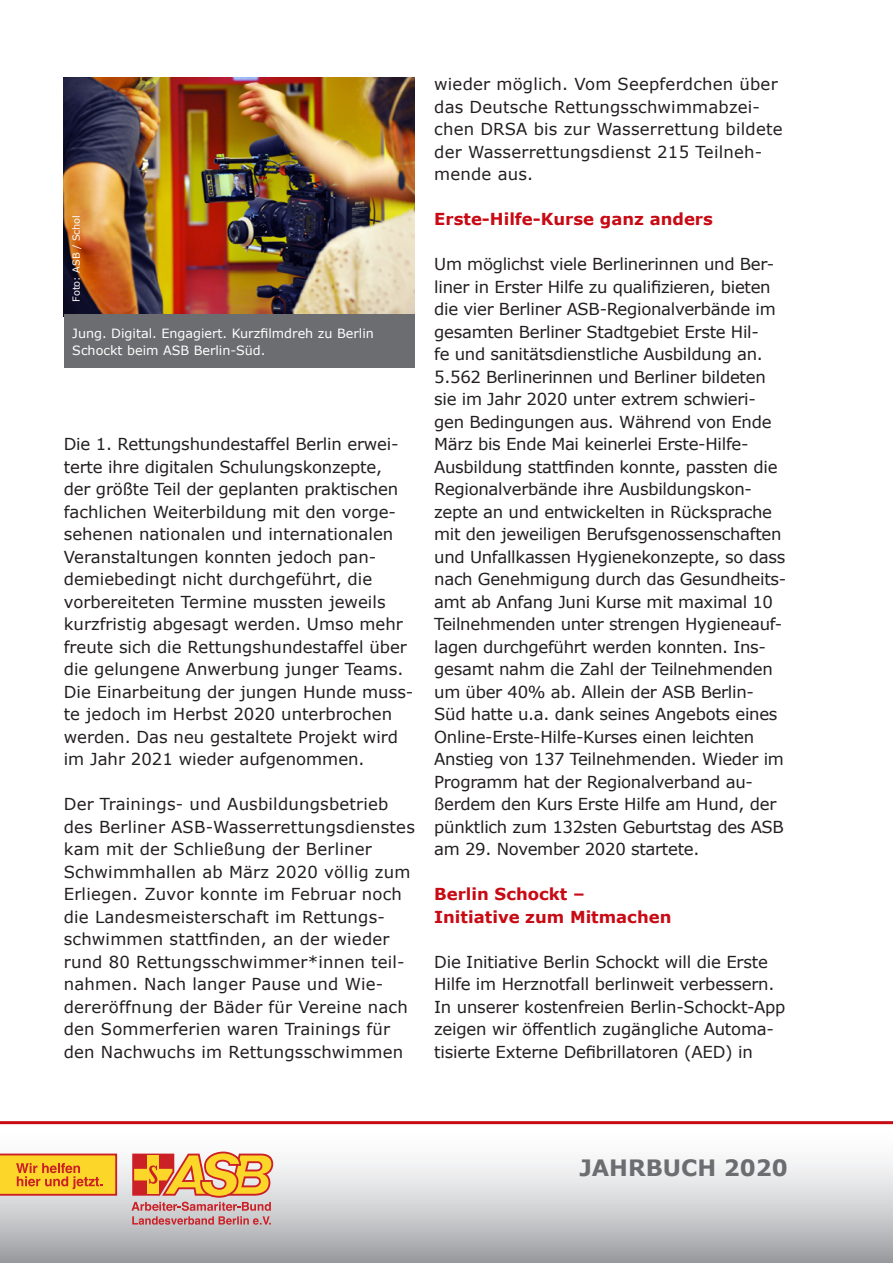
<style>
.page{position:relative;width:893px;height:1263px;background:#fff}
.page>*{position:absolute;margin:0;border:0;box-sizing:border-box;transform-origin:0 0}
.t1{font:700 22.5px "Verdana";color:#6c6d70}
.Inhalt_Text{font:16.5px/22.5px "Verdana";letter-spacing:-.01em;color:#231f20}
.Inhalt_Text-2{font:16.5px/22.5px "Verdana";letter-spacing:.01em;color:#231f20}
.Inhalt_Text-3{font:700 16.5px/22.5px "Verdana";color:#c80a14}
.BU_BIlderbox{font:12.75px/16.5px "Verdana";color:#fff}
.BU_BIlderbox-2{font:9.75px "Verdana";color:#fff}
</style>
<div class="page">
<div style="left:0;top:1124px;width:893px;height:139px;background:linear-gradient(to bottom,#fff,#a3a4a8)"></div>
<hr style="left:0;top:1121px;width:893px;height:3px;background:#c80a14">
<svg style="left:0;top:1153px;width:117px;height:43px;background:#f0ae2c"></svg>
<svg style="left:131px;top:1151px;width:142px;height:74px;background:#dfa275"></svg>
<img style="left:64px;top:78px;width:351px;height:236px">
<div style="left:64px;top:314px;width:351px;height:54px;background:#6c6d70"></div>
<p class="BU_BIlderbox-2" style="left:70px;top:302px;width:88px;rotate:-90deg">Foto: ASB / Schol</p>
<p class="BU_BIlderbox" style="left:72px;top:325px;width:303px">Jung. Digital. Engagiert. Kurzfilmdreh zu Berlin<br>Schockt beim ASB Berlin-Süd.</p>
<p class="Inhalt_Text" style="left:64px;top:432px;width:351px">Die 1. Rettungshundestaffel Berlin erwei&shy;terte ihre digitalen Schulungskonzepte,<br>der größte Teil der geplanten praktischen fachlichen Weiterbildung mit den vorge&shy;sehenen nationalen und internationalen Veranstaltungen konnten jedoch pan&shy;demiebedingt nicht durchgeführt, die vorbereiteten Termine mussten jeweils kurzfristig abgesagt werden. Umso mehr freute sich die Rettungshundestaffel über die gelungene Anwerbung junger Teams.<br>Die Einarbeitung der jungen Hunde muss&shy;te jedoch im Herbst 2020 unterbrochen werden. Das neu gestaltete Projekt wird im Jahr 2021 wieder aufgenommen.</p>
<p class="Inhalt_Text-2" style="left:64px;top:792px;width:353px">Der Trainings- und Ausbildungsbetrieb des Berliner ASB-Wasserrettungsdienstes kam mit der Schließung der Berliner Schwimmhallen ab März 2020 völlig zum Erliegen. Zuvor konnte im Februar noch die Landesmeisterschaft im Rettungs&shy;schwimmen stattfinden, an der wieder rund 80 Rettungsschwimmer*innen teil&shy;nahmen. Nach langer Pause und Wie&shy;dereröffnung der Bäder für Vereine nach den Sommerferien waren Trainings für den Nachwuchs im Rettungsschwimmen</p>
<p class="Inhalt_Text-2" style="left:434px;top:72px;width:350px">wieder möglich. Vom Seepferdchen über das Deutsche Rettungsschwimmabzei&shy;chen DRSA bis zur Wasserrettung bildete der Wasserrettungsdienst 215 Teilneh&shy;mende aus.</p>
<p class="Inhalt_Text-3" style="left:434px;top:208px;width:280px">Erste-Hilfe-Kurse ganz anders</p>
<p class="Inhalt_Text" style="left:434px;top:252px;width:354px">Um möglichst viele Berlinerinnen und Ber&shy;liner in Erster Hilfe zu qualifizieren, bieten die vier Berliner ASB-Regionalverbände im gesamten Berliner Stadtgebiet Erste Hil-<br>fe und sanitätsdienstliche Ausbildung an.<br>5.562 Berlinerinnen und Berliner bildeten sie im Jahr 2020 unter extrem schwieri&shy;gen Bedingungen aus. Während von Ende März bis Ende Mai keinerlei Erste-Hilfe-Ausbildung stattfinden konnte, passten die Regionalverbände ihre Ausbildungskon&shy;zepte an und entwickelten in Rücksprache mit den jeweiligen Berufsgenossenschaften und Unfallkassen Hygienekonzepte, so dass nach Genehmigung durch das Gesundheits&shy;amt ab Anfang Juni Kurse mit maximal 10<br>Teilnehmenden unter strengen Hygieneauf&shy;lagen durchgeführt werden konnten. Ins&shy;gesamt nahm die Zahl der Teilnehmenden um über 40% ab. Allein der ASB Berlin-Süd hatte u.a. dank seines Angebots eines Online-Erste-Hilfe-Kurses einen leichten Anstieg von 137 Teilnehmenden. Wieder im Programm hat der Regionalverband au&shy;ßerdem den Kurs Erste Hilfe am Hund, der pünktlich zum 132sten Geburtstag des ASB am 29. November 2020 startete.</p>
<p class="Inhalt_Text-3" style="left:434px;top:883px;width:239px">Berlin Schockt –<br>Initiative zum Mitmachen</p>
<p class="Inhalt_Text" style="left:434px;top:950px;width:353px">Die Initiative Berlin Schockt will die Erste Hilfe im Herznotfall berlinweit verbessern.<br>In unserer kostenfreien Berlin-Schockt-App zeigen wir öffentlich zugängliche Automa&shy;tisierte Externe Defibrillatoren (AED) in</p>
<p class="t1" style="left:579px;top:1154px;width:210px">JAHRBUCH 2020</p>
</div>
